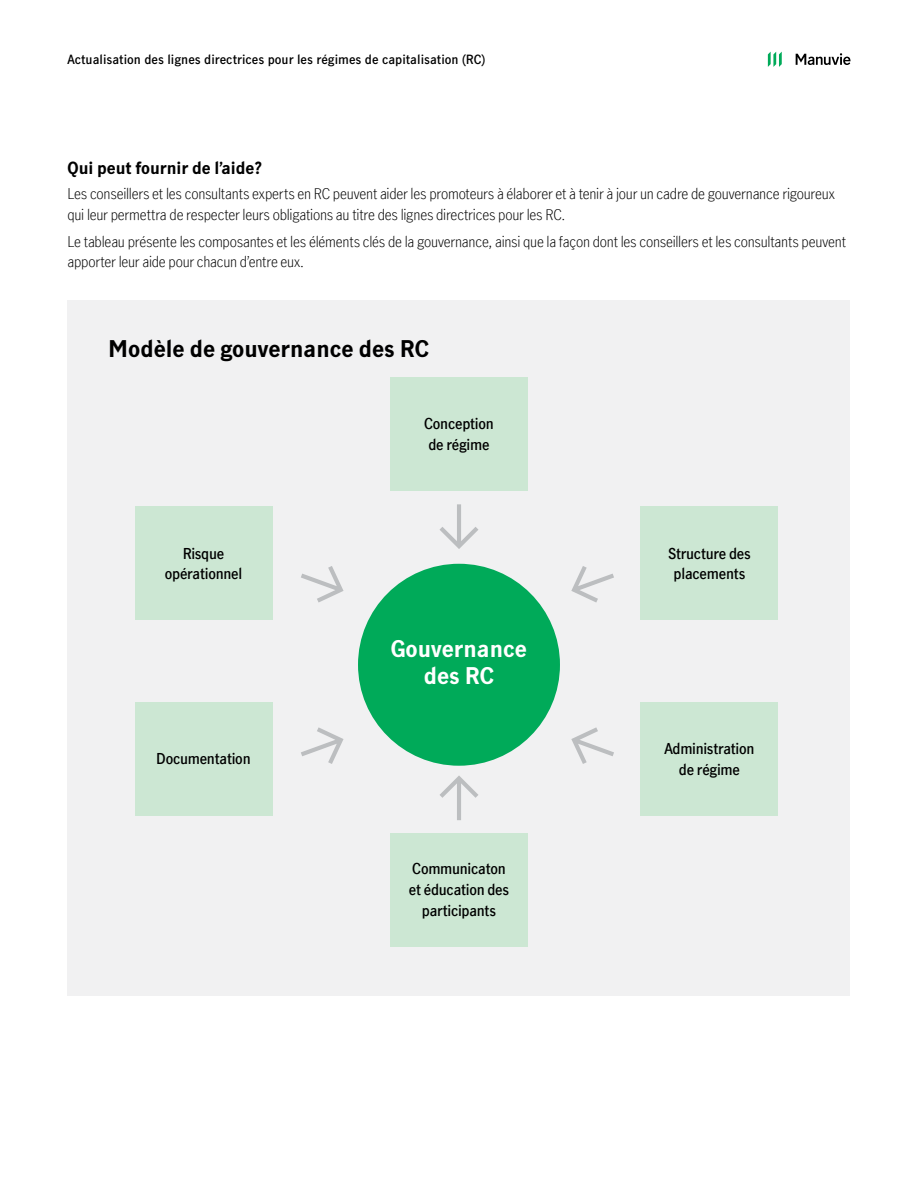
<style>
.page{position:relative;width:918px;height:1188px;background:#fff}
.page>*{position:absolute;margin:0;border:0;box-sizing:border-box;transform-origin:0 0}
.t1{font:700 22.5px "Manulife JH Sans Optimized";color:#000}
.t2{font:700 22.5px/27px "Manulife JH Sans Optimized";color:#fff;text-align:center}
.P_-_par_title_-_11_14_bold{font:700 16.5px "Manulife JH Sans Optimized";color:#000}
.P_-_body_para_-_10_14{font:300 14.7px/20.5px "Manulife JH Sans Optimized";letter-spacing:-.015em;color:#000}
.t3{font:600 14.7px/20.5px "Manulife JH Sans Optimized";letter-spacing:-.015em;color:#000;text-align:center}
.t4{font:600 12px "Manulife JH Sans";color:#000}
</style>
<div class="page">
<svg style="left:768px;top:52px;width:14px;height:15px"></svg>
<svg style="left:796px;top:53px;width:54px;height:12px"></svg>
<div style="left:68px;top:300px;width:782px;height:696px;background:#f1f1f2"></div>
<div style="left:135px;top:507px;width:137px;height:113px;background:#cce7d3"></div>
<div style="left:641px;top:507px;width:137px;height:113px;background:#cce7d3"></div>
<div style="left:135px;top:702px;width:137px;height:114px;background:#cce7d3"></div>
<div style="left:641px;top:702px;width:137px;height:114px;background:#cce7d3"></div>
<div style="left:358px;top:564px;width:202px;height:202px;background:#00aa59;border-radius:50%"></div>
<div style="left:390px;top:377px;width:138px;height:114px;background:#cce7d3"></div>
<div style="left:390px;top:833px;width:138px;height:113px;background:#cce7d3"></div>
<svg style="left:440px;top:504px;width:38px;height:45px"></svg>
<svg style="left:440px;top:776px;width:38px;height:44px"></svg>
<svg style="left:571px;top:727px;width:43px;height:37px"></svg>
<svg style="left:301px;top:727px;width:43px;height:37px"></svg>
<svg style="left:571px;top:566px;width:43px;height:37px"></svg>
<svg style="left:301px;top:566px;width:43px;height:37px"></svg>
<p class="t4" style="left:68px;top:51px;width:419px">Actualisation des lignes directrices pour les régimes de capitalisation (RC)</p>
<p class="P_-_par_title_-_11_14_bold" style="left:68px;top:157px;width:196px">Qui peut fournir de l’aide?</p>
<p class="P_-_body_para_-_10_14" style="left:68px;top:183px;width:769px">Les conseillers et les consultants experts en RC peuvent aider les promoteurs à élaborer et à tenir à jour un cadre de gouvernance rigoureux qui leur permettra de respecter leurs obligations au titre des lignes directrices pour les RC.</p>
<p class="P_-_body_para_-_10_14" style="left:68px;top:231px;width:780px">Le tableau présente les composantes et les éléments clés de la gouvernance, ainsi que la façon dont les conseillers et les consultants peuvent apporter leur aide pour chacun d’entre eux.</p>
<p class="t1" style="left:108px;top:334px;width:323px">Modèle de gouvernance des RC</p>
<p class="t3" style="left:424px;top:413px;width:71px;text-align:left">Conception de régime</p>
<p class="t3" style="left:165px;top:542px;width:79px">Risque opérationnel</p>
<p class="t3" style="left:668px;top:542px;width:84px">Structure des placements</p>
<p class="t2" style="left:391px;top:634px;width:138px">Gouvernance des RC</p>
<p class="t3" style="left:156px;top:748px;width:96px">Documentation</p>
<p class="t3" style="left:664px;top:738px;width:92px">Administration de régime</p>
<p class="t3" style="left:409px;top:858px;width:102px">Communicaton et éducation des participants</p>
</div>
